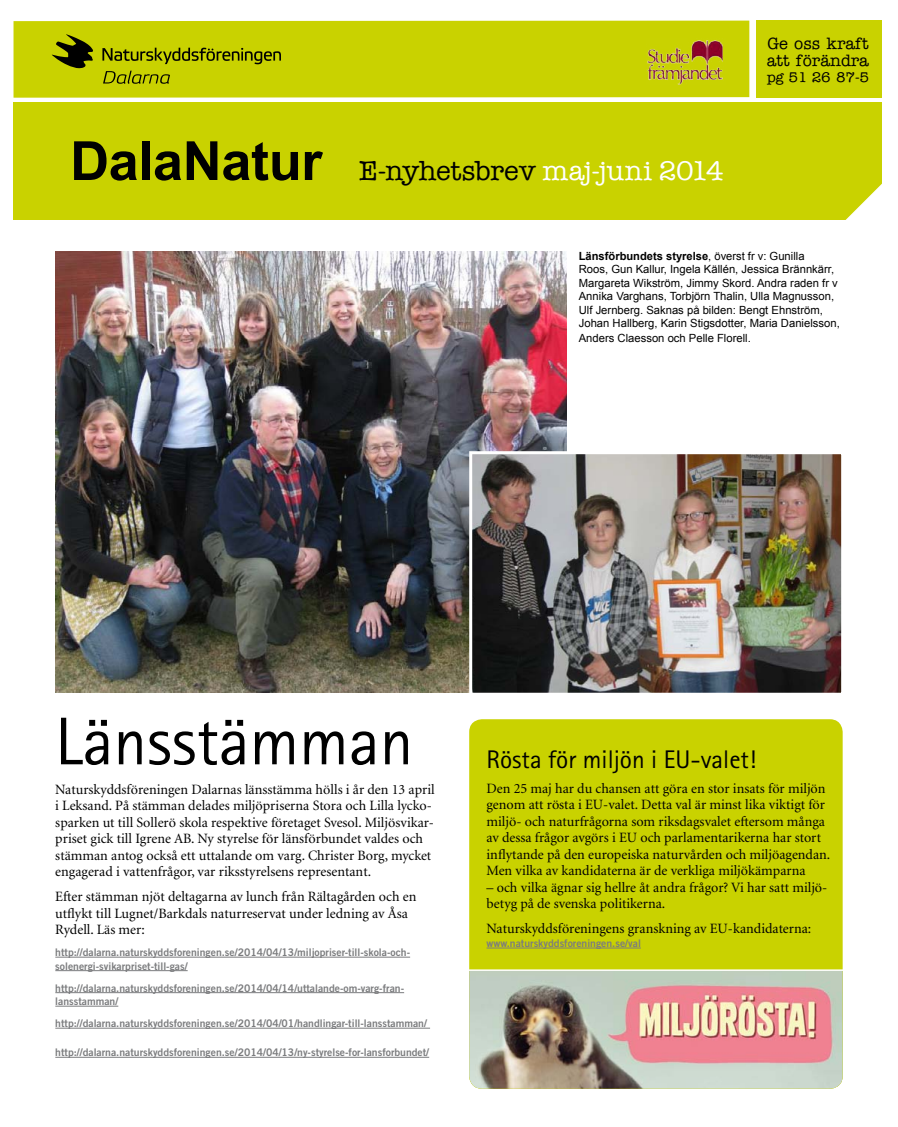
<style>
.page{position:relative;width:898px;height:1127px;background:#fff}
.page>*{position:absolute;margin:0;border:0;box-sizing:border-box;transform-origin:0 0}
.NY_Brödtext{font:67.5px "Rotis Sans Serif";color:#000}
.t1{font:700 54px "Arial";letter-spacing:-.005em;color:#000}
.t2{font:27.75px "American Typewriter";letter-spacing:-.01em;color:#000}
.NY_Brödtext-2{font:25.5px "Rotis Sans Serif";color:#000}
.NY_Brödtext-3{font:500 16.5px "American Typewriter";color:#000}
.NY_Brödtext-4{font:14.25px/16.5px "Minion";color:#000}
.NY_Brödtext-5{font:500 14.25px "American Typewriter";letter-spacing:-.01em;color:#000}
.Bildtext{font:11.25px/13.6px "Arial";color:#000}
.NY_Brödtext-6{font:10.5px/13.5px "Trade Gothic Bold Two";color:#7b7c7e}
.s1{color:#fff}
.s2{font-weight:700}
</style>
<div class="page">
<div style="left:14px;top:102px;width:867px;height:118px;background:#c9d200"></div>
<div style="left:755px;top:21px;width:126px;height:77px;background:#c9d200"></div>
<div style="left:14px;top:21px;width:735px;height:77px;background:#c9d200"></div>
<svg style="left:103px;top:71px;width:67px;height:13px"></svg>
<svg style="left:102px;top:48px;width:179px;height:16px;background:#909600"></svg>
<svg style="left:52px;top:34px;width:41px;height:34px"></svg>
<svg style="left:845px;top:162px;width:37px;height:58px"></svg>
<img style="left:646px;top:39px;width:79px;height:45px">
<hr style="left:55px;top:957px;width:355px;height:1px;background:#7b7c7e">
<hr style="left:55px;top:970px;width:132px;height:1px;background:#7b7c7e">
<hr style="left:55px;top:992px;width:349px;height:1px;background:#7b7c7e">
<hr style="left:55px;top:1006px;width:63px;height:1px;background:#7b7c7e">
<hr style="left:55px;top:1028px;width:375px;height:1px;background:#7b7c7e">
<hr style="left:55px;top:1057px;width:374px;height:1px;background:#7b7c7e">
<img style="left:55px;top:251px;width:511px;height:442px">
<img style="left:473px;top:455px;width:366px;height:237px">
<div style="left:469px;top:451px;width:374px;height:245px;border:3px solid #fff"></div>
<div style="left:469px;top:719px;width:373px;height:370px;background:#c9d200;border-radius:13px"></div>
<hr style="left:486px;top:948px;width:154px;height:1px;background:#7b7c7e">
<img style="left:469px;top:971px;width:373px;height:118px">
<hr style="left:458px;top:969px;width:423px;height:2px;background:#fff">
<p class="t1" style="left:70px;top:131px;width:253px">DalaNatur</p>
<p class="t2" style="left:359px;top:155px;width:366px">E-nyhetsbrev <span class="s1">maj-juni 2014</span></p>
<p class="NY_Brödtext-3" style="left:767px;top:35px;width:103px">Ge oss kraft</p>
<p class="NY_Brödtext-3" style="left:766px;top:51px;width:103px">att förändra</p>
<p class="NY_Brödtext-5" style="left:766px;top:70px;width:104px">pg 51 26 87-5</p>
<p class="Bildtext" style="left:578px;top:249px;width:262px"><span class="s2">Länsförbundets styrelse</span>, överst fr v: Gunilla<br>Roos, Gun Kallur, Ingela Källén, Jessica Brännkärr, Margareta Wikström, Jimmy Skord. Andra raden fr v Annika Varghans, Torbjörn Thalin, Ulla Magnusson, Ulf Jernberg. Saknas på bilden: Bengt Ehnström, Johan Hallberg, Karin Stigsdotter, Maria Danielsson, Anders Claesson och Pelle Florell.</p>
<p class="NY_Brödtext" style="left:55px;top:702px;width:359px">Länsstämman</p>
<p class="NY_Brödtext-4" style="left:55px;top:781px;width:381px">Naturskyddsföreningen Dalarnas länsstämma hölls i år den 13 april i Leksand. På stämman delades miljöpriserna Stora och Lilla lycko&shy;sparken ut till Sollerö skola respektive företaget Svesol. Miljösvikar&shy;priset gick till Igrene AB. Ny styrelse för länsförbundet valdes och stämman antog också ett uttalande om varg. Christer Borg, mycket engagerad i vattenfrågor, var riksstyrelsens representant.</p>
<p class="NY_Brödtext-4" style="left:55px;top:889px;width:362px">Efter stämman njöt deltagarna av lunch från Rältagården och en utflykt till Lugnet/Barkdals naturreservat under ledning av Åsa<br>Rydell. Läs mer:</p>
<p class="NY_Brödtext-6" style="left:55px;top:945px;width:356px">http://dalarna.naturskyddsforeningen.se/2014/04/13/miljopriser-till-skola-och&shy;solenergi-svikarpriset-till-gas/</p>
<p class="NY_Brödtext-6" style="left:55px;top:981px;width:350px">http://dalarna.naturskyddsforeningen.se/2014/04/14/uttalande-om-varg-fran&shy;lansstamman/</p>
<p class="NY_Brödtext-6" style="left:55px;top:1016px;width:373px">http://dalarna.naturskyddsforeningen.se/2014/04/01/handlingar-till-lansstamman/</p>
<p class="NY_Brödtext-6" style="left:55px;top:1045px;width:375px">http://dalarna.naturskyddsforeningen.se/2014/04/13/ny-styrelse-for-lansforbundet/</p>
<p class="NY_Brödtext-2" style="left:486px;top:744px;width:271px">Rösta för miljön i EU-valet!</p>
<p class="NY_Brödtext-4" style="left:486px;top:781px;width:345px">Den 25 maj har du chansen att göra en stor insats för miljön genom att rösta i EU-valet. Detta val är minst lika viktigt för miljö- och naturfrågorna som riksdagsvalet eftersom många av dessa frågor avgörs i EU och parlamentarikerna har stort inflytande på den europeiska naturvården och miljöagendan.<br>Men vilka av kandidaterna är de verkliga miljökämparna</p>
<p class="NY_Brödtext-4" style="left:486px;top:880px;width:342px">– och vilka ägnar sig hellre åt andra frågor? Vi har satt miljö&shy;betyg på de svenska politikerna.</p>
<p class="NY_Brödtext-4" style="left:486px;top:921px;width:326px">Naturskyddsföreningens granskning av EU-kandidaterna:</p>
<p class="NY_Brödtext-6" style="left:486px;top:936px;width:156px">www.naturskyddsforeningen.se/val</p>
</div>
